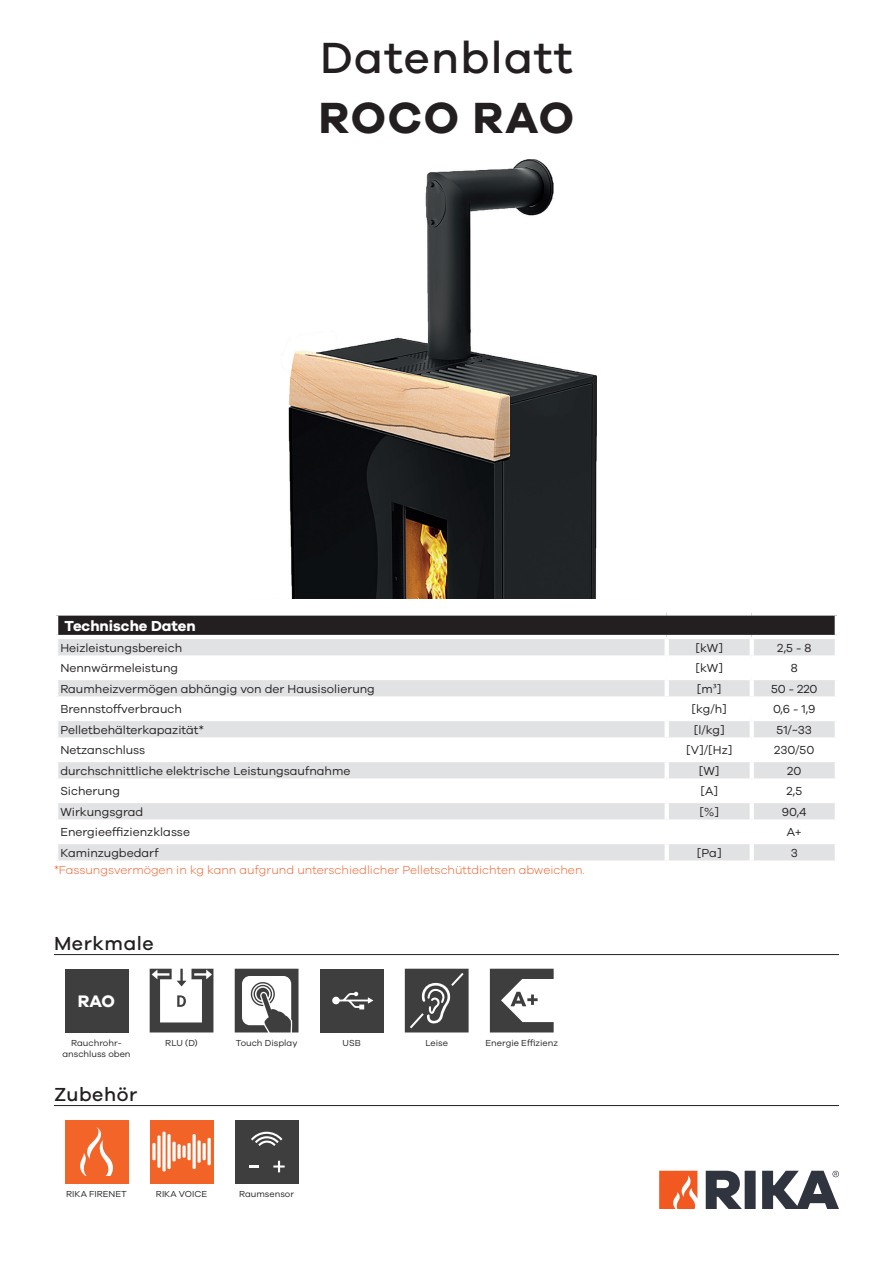
<style>
.page{position:relative;width:893px;height:1263px;background:#fff}
.page>*{position:absolute;margin:0;border:0;box-sizing:border-box;transform-origin:0 0}
.Datenblatt_Schriftzu{font:500 45px "Galano Grotesque";letter-spacing:.03em;color:#231f20}
.CH_-_CoverHeader{font:700 45px "Galano Grotesque";letter-spacing:.04em;color:#231f20}
.H2_-_SubHeader_Fixed{font:500 19.5px "Galano Grotesque";letter-spacing:.03em;color:#231f20}
.t1{font:700 17.25px "Galano Grotesque";color:#fff}
.Standard_Header_left{font:700 15px "Galano Grotesque";color:#fff}
.Standard_BodyText{font:12px "Galano Grotesque";color:#231f20}
.t2{font:300 12px "Galano Grotesque";color:#f15921}
.Standard_BodyText-2{font:9px/10.8px "Galano Grotesque";color:#231f20;text-align:center}
.s1{font-family:"Minion Pro"}
</style>
<div class="page">
<svg style="left:659px;top:1171px;width:38px;height:38px"></svg>
<svg style="left:706px;top:1171px;width:133px;height:38px"></svg>
<hr style="left:54px;top:954px;width:785px;height:1px;background:#231f20">
<div style="left:65px;top:969px;width:64px;height:63px;background:#3e3e3f"></div>
<svg style="left:150px;top:969px;width:63px;height:63px"></svg>
<svg style="left:235px;top:969px;width:63px;height:63px"></svg>
<div style="left:320px;top:969px;width:64px;height:63px;background:#3e3e3f"></div>
<svg style="left:332px;top:992px;width:41px;height:17px"></svg>
<svg style="left:405px;top:969px;width:64px;height:63px;background:#535354"></svg>
<svg style="left:490px;top:969px;width:64px;height:63px"></svg>
<hr style="left:54px;top:1105px;width:785px;height:1px;background:#231f20">
<div style="left:65px;top:1120px;width:63px;height:63px;background:#f26428"></div>
<svg style="left:80px;top:1127px;width:33px;height:49px"></svg>
<div style="left:150px;top:1120px;width:63px;height:63px;background:#f16327"></div>
<svg style="left:152px;top:1143px;width:4px;height:17px"></svg>
<svg style="left:157px;top:1135px;width:4px;height:33px"></svg>
<svg style="left:162px;top:1131px;width:4px;height:40px"></svg>
<svg style="left:167px;top:1134px;width:4px;height:35px"></svg>
<svg style="left:172px;top:1141px;width:4px;height:20px"></svg>
<svg style="left:177px;top:1144px;width:4px;height:15px"></svg>
<svg style="left:182px;top:1145px;width:4px;height:13px"></svg>
<svg style="left:187px;top:1143px;width:4px;height:17px"></svg>
<svg style="left:192px;top:1134px;width:4px;height:35px"></svg>
<hr style="left:198px;top:1140px;width:3px;height:23px;background:#fff">
<hr style="left:203px;top:1143px;width:3px;height:17px;background:#fff">
<hr style="left:208px;top:1138px;width:3px;height:27px;background:#fff">
<div style="left:235px;top:1120px;width:63px;height:63px;background:#3e3e3f"></div>
<svg style="left:250px;top:1165px;width:9px;height:2px"></svg>
<svg style="left:273px;top:1161px;width:12px;height:11px"></svg>
<svg style="left:251px;top:1131px;width:32px;height:15px"></svg>
<div style="left:56px;top:613px;width:781px;height:24px;background:#231f20"></div>
<div style="left:58px;top:639px;width:777px;height:221px;background:#e1e2e4"></div>
<svg style="left:58px;top:660px;width:777px;height:180px"></svg>
<div style="left:54px;top:611px;width:613px;height:5px;background:#fff"></div>
<hr style="left:54px;top:616px;width:4px;height:19px;background:#fff">
<div style="left:667px;top:611px;width:85px;height:5px;background:#fff"></div>
<div style="left:752px;top:611px;width:87px;height:5px;background:#fff"></div>
<hr style="left:835px;top:616px;width:4px;height:19px;background:#fff">
<hr style="left:54px;top:635px;width:613px;height:4px;background:#fff">
<hr style="left:667px;top:635px;width:85px;height:4px;background:#fff">
<hr style="left:665px;top:639px;width:4px;height:16px;background:#fff">
<hr style="left:752px;top:635px;width:87px;height:4px;background:#fff">
<hr style="left:750px;top:639px;width:4px;height:16px;background:#fff">
<div style="left:54px;top:655px;width:613px;height:5px;background:#fff"></div>
<div style="left:667px;top:655px;width:85px;height:5px;background:#fff"></div>
<hr style="left:665px;top:660px;width:4px;height:16px;background:#fff">
<div style="left:752px;top:655px;width:87px;height:5px;background:#fff"></div>
<hr style="left:750px;top:660px;width:4px;height:16px;background:#fff">
<hr style="left:54px;top:676px;width:613px;height:4px;background:#fff">
<hr style="left:667px;top:676px;width:85px;height:4px;background:#fff">
<hr style="left:665px;top:680px;width:4px;height:16px;background:#fff">
<hr style="left:752px;top:676px;width:87px;height:4px;background:#fff">
<hr style="left:750px;top:680px;width:4px;height:16px;background:#fff">
<div style="left:54px;top:696px;width:613px;height:5px;background:#fff"></div>
<div style="left:667px;top:696px;width:85px;height:5px;background:#fff"></div>
<hr style="left:665px;top:701px;width:4px;height:16px;background:#fff">
<div style="left:752px;top:696px;width:87px;height:5px;background:#fff"></div>
<hr style="left:750px;top:701px;width:4px;height:16px;background:#fff">
<hr style="left:54px;top:717px;width:613px;height:4px;background:#fff">
<hr style="left:667px;top:717px;width:85px;height:4px;background:#fff">
<hr style="left:665px;top:721px;width:4px;height:16px;background:#fff">
<hr style="left:752px;top:717px;width:87px;height:4px;background:#fff">
<hr style="left:750px;top:721px;width:4px;height:16px;background:#fff">
<div style="left:54px;top:737px;width:613px;height:5px;background:#fff"></div>
<div style="left:667px;top:737px;width:85px;height:5px;background:#fff"></div>
<hr style="left:665px;top:742px;width:4px;height:16px;background:#fff">
<div style="left:752px;top:737px;width:87px;height:5px;background:#fff"></div>
<hr style="left:750px;top:742px;width:4px;height:16px;background:#fff">
<hr style="left:54px;top:758px;width:613px;height:4px;background:#fff">
<hr style="left:667px;top:758px;width:85px;height:4px;background:#fff">
<hr style="left:665px;top:762px;width:4px;height:16px;background:#fff">
<hr style="left:752px;top:758px;width:87px;height:4px;background:#fff">
<hr style="left:750px;top:762px;width:4px;height:16px;background:#fff">
<div style="left:54px;top:778px;width:613px;height:5px;background:#fff"></div>
<div style="left:667px;top:778px;width:85px;height:5px;background:#fff"></div>
<hr style="left:665px;top:783px;width:4px;height:16px;background:#fff">
<div style="left:752px;top:778px;width:87px;height:5px;background:#fff"></div>
<hr style="left:750px;top:783px;width:4px;height:16px;background:#fff">
<hr style="left:54px;top:799px;width:613px;height:4px;background:#fff">
<hr style="left:667px;top:799px;width:85px;height:4px;background:#fff">
<hr style="left:665px;top:803px;width:4px;height:16px;background:#fff">
<hr style="left:752px;top:799px;width:87px;height:4px;background:#fff">
<hr style="left:750px;top:803px;width:4px;height:16px;background:#fff">
<div style="left:54px;top:819px;width:613px;height:5px;background:#fff"></div>
<div style="left:667px;top:819px;width:85px;height:5px;background:#fff"></div>
<div style="left:752px;top:819px;width:87px;height:5px;background:#fff"></div>
<hr style="left:750px;top:824px;width:4px;height:16px;background:#fff">
<hr style="left:54px;top:840px;width:613px;height:4px;background:#fff">
<hr style="left:667px;top:840px;width:85px;height:4px;background:#fff">
<hr style="left:665px;top:844px;width:4px;height:16px;background:#fff">
<hr style="left:752px;top:840px;width:87px;height:4px;background:#fff">
<hr style="left:750px;top:844px;width:4px;height:16px;background:#fff">
<img style="left:288px;top:159px;width:309px;height:439px">
<p class="Datenblatt_Schriftzu" style="left:320px;top:30px;width:254px">Datenblatt</p>
<p class="CH_-_CoverHeader" style="left:319px;top:90px;width:257px">ROCO RAO</p>
<p class="Standard_Header_left" style="left:65px;top:617px;width:133px">Technische Daten</p>
<p class="Standard_BodyText" style="left:60px;top:640px;width:123px">Heizleistungsbereich</p>
<p class="Standard_BodyText" style="left:695px;top:640px;width:29px">[kW]</p>
<p class="Standard_BodyText" style="left:777px;top:640px;width:35px">2,5 - 8</p>
<p class="Standard_BodyText" style="left:60px;top:661px;width:119px">Nennwärmeleistung</p>
<p class="Standard_BodyText" style="left:695px;top:661px;width:29px">[kW]</p>
<p class="Standard_BodyText" style="left:791px;top:661px;width:8px">8</p>
<p class="Standard_BodyText" style="left:60px;top:681px;width:316px">Raumheizvermögen abhängig von der Hausisolierung</p>
<p class="Standard_BodyText" style="left:697px;top:681px;width:26px">[m<span class="s1">³</span>]</p>
<p class="Standard_BodyText" style="left:771px;top:681px;width:48px">50 - 220</p>
<p class="Standard_BodyText" style="left:60px;top:702px;width:123px">Brennstoffverbrauch</p>
<p class="Standard_BodyText" style="left:691px;top:702px;width:37px">[kg/h]</p>
<p class="Standard_BodyText" style="left:773px;top:702px;width:44px">0,6 - 1,9</p>
<p class="Standard_BodyText" style="left:60px;top:722px;width:145px">Pelletbehälterkapazität*</p>
<p class="Standard_BodyText" style="left:694px;top:722px;width:33px">[l/kg]</p>
<p class="Standard_BodyText" style="left:777px;top:722px;width:37px">51/~33</p>
<p class="Standard_BodyText" style="left:60px;top:743px;width:86px">Netzanschluss</p>
<p class="Standard_BodyText" style="left:686px;top:743px;width:48px">[V]/[Hz]</p>
<p class="Standard_BodyText" style="left:774px;top:743px;width:42px">230/50</p>
<p class="Standard_BodyText" style="left:60px;top:763px;width:292px">durchschnittliche elektrische Leistungsaufnahme</p>
<p class="Standard_BodyText" style="left:699px;top:763px;width:22px">[W]</p>
<p class="Standard_BodyText" style="left:787px;top:763px;width:16px">20</p>
<p class="Standard_BodyText" style="left:60px;top:784px;width:61px">Sicherung</p>
<p class="Standard_BodyText" style="left:700px;top:784px;width:19px">[A]</p>
<p class="Standard_BodyText" style="left:786px;top:784px;width:17px">2,5</p>
<p class="Standard_BodyText" style="left:60px;top:804px;width:84px">Wirkungsgrad</p>
<p class="Standard_BodyText" style="left:699px;top:804px;width:21px">[%]</p>
<p class="Standard_BodyText" style="left:782px;top:804px;width:26px">90,4</p>
<p class="Standard_BodyText" style="left:60px;top:825px;width:131px">Energieeffizienzklasse</p>
<p class="Standard_BodyText" style="left:787px;top:825px;width:17px">A+</p>
<p class="Standard_BodyText" style="left:60px;top:845px;width:100px">Kaminzugbedarf</p>
<p class="Standard_BodyText" style="left:697px;top:845px;width:26px">[Pa]</p>
<p class="Standard_BodyText" style="left:791px;top:845px;width:9px">3</p>
<p class="t2" style="left:54px;top:863px;width:532px">*Fassungsvermögen in kg kann aufgrund unterschiedlicher Pelletschüttdichten abweichen.</p>
<p class="H2_-_SubHeader_Fixed" style="left:54px;top:932px;width:101px">Merkmale</p>
<p class="t1" style="left:78px;top:990px;width:39px">RAO</p>
<p class="Standard_BodyText-2" style="left:62px;top:1037px;width:70px">Rauchrohr&shy;anschluss oben</p>
<p class="Standard_BodyText-2" style="left:165px;top:1037px;width:34px">RLU (D)</p>
<p class="Standard_BodyText-2" style="left:236px;top:1037px;width:63px">Touch Display</p>
<p class="Standard_BodyText-2" style="left:343px;top:1037px;width:20px">USB</p>
<p class="Standard_BodyText-2" style="left:425px;top:1037px;width:24px">Leise</p>
<p class="Standard_BodyText-2" style="left:485px;top:1037px;width:74px">Energie Effizienz</p>
<p class="H2_-_SubHeader_Fixed" style="left:54px;top:1083px;width:85px">Zubehör</p>
<p class="Standard_BodyText-2" style="left:66px;top:1188px;width:62px">RIKA FIRENET</p>
<p class="Standard_BodyText-2" style="left:156px;top:1188px;width:53px">RIKA VOICE</p>
<p class="Standard_BodyText-2" style="left:239px;top:1188px;width:56px">Raumsensor</p>
</div>
